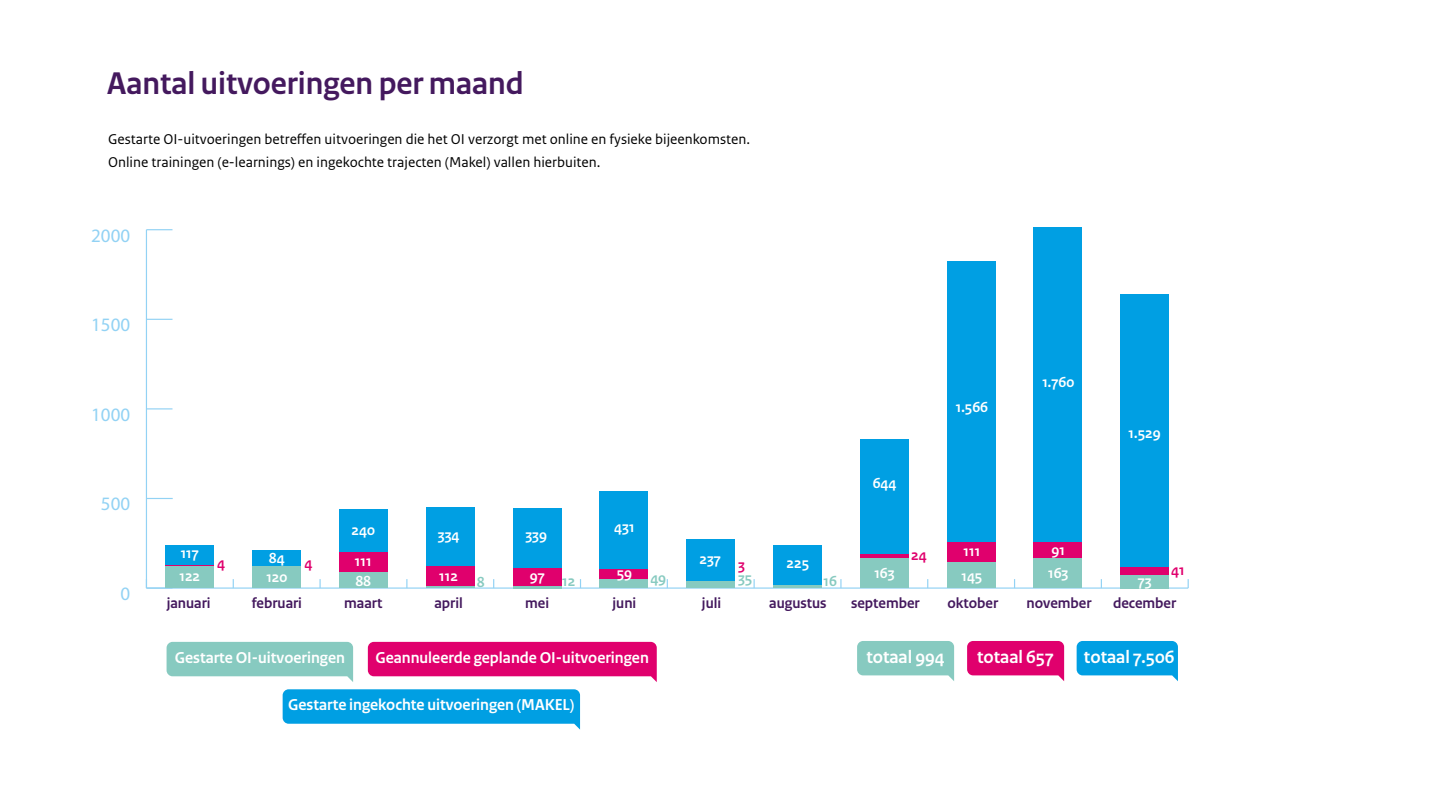
<style>
.page{position:relative;width:1441px;height:810px;background:#fff}
.page>*{position:absolute;margin:0;border:0;box-sizing:border-box;transform-origin:0 0}
.t1{font:700 33px "Rijksoverheid Sans Heading";color:#44195e}
.t2{font:19.05px "Myriad Pro";color:#92d2f4}
.t3{font:700 18.75px "Rijksoverheid Sans Heading";color:#fff}
.t4{font:700 16.65px "Rijksoverheid Sans Heading";color:#fff}
.t5{font:700 15.45px "Rijksoverheid Sans Heading";color:#44195e}
.t6{font:700 15.45px/23.1px "Rijksoverheid Sans Heading";color:#fff}
.t7{font:700 15.45px "Rijksoverheid Sans Heading";color:#87cac0}
.t8{font:700 15.45px "Rijksoverheid Sans Heading";color:#e0006d}
.t9{font:15px/22.5px "Rijksoverheid Sans Text";color:#000}
</style>
<div class="page">
<hr style="left:146px;top:587px;width:1041px;height:2px;background:#92d2f4">
<svg style="left:666px;top:579px;width:2px;height:9px"></svg>
<hr style="left:146px;top:230px;width:1px;height:358px;background:#92d2f4">
<svg style="left:147px;top:498px;width:26px;height:1px"></svg>
<svg style="left:147px;top:408px;width:25px;height:1px"></svg>
<svg style="left:147px;top:319px;width:25px;height:1px"></svg>
<svg style="left:146px;top:229px;width:26px;height:1px"></svg>
<div style="left:165px;top:545px;width:49px;height:21px;background:#009fe3"></div>
<div style="left:252px;top:551px;width:49px;height:15px;background:#009fe3"></div>
<div style="left:339px;top:509px;width:49px;height:43px;background:#009fe3"></div>
<div style="left:426px;top:507px;width:48px;height:60px;background:#009fe3"></div>
<div style="left:512px;top:508px;width:49px;height:61px;background:#009fe3"></div>
<div style="left:599px;top:492px;width:49px;height:77px;background:#009fe3"></div>
<div style="left:686px;top:539px;width:49px;height:42px;background:#009fe3"></div>
<div style="left:773px;top:545px;width:48px;height:40px;background:#009fe3"></div>
<div style="left:860px;top:439px;width:48px;height:116px;background:#009fe3"></div>
<div style="left:946px;top:262px;width:49px;height:280px;background:#009fe3"></div>
<div style="left:1033px;top:227px;width:49px;height:316px;background:#009fe3"></div>
<div style="left:1120px;top:294px;width:48px;height:274px;background:#009fe3"></div>
<hr style="left:252px;top:566px;width:49px;height:1px;background:#e0006d">
<div style="left:339px;top:552px;width:49px;height:20px;background:#e0006d"></div>
<div style="left:426px;top:567px;width:48px;height:20px;background:#e0006d"></div>
<div style="left:512px;top:569px;width:49px;height:17px;background:#e0006d"></div>
<div style="left:599px;top:569px;width:49px;height:10px;background:#e0006d"></div>
<hr style="left:686px;top:581px;width:49px;height:1px;background:#e0006d">
<svg style="left:860px;top:555px;width:48px;height:4px"></svg>
<div style="left:946px;top:542px;width:49px;height:20px;background:#e0006d"></div>
<div style="left:1033px;top:543px;width:49px;height:16px;background:#e0006d"></div>
<div style="left:1120px;top:568px;width:48px;height:7px;background:#e0006d"></div>
<div style="left:165px;top:566px;width:49px;height:22px;background:#87cac0"></div>
<div style="left:252px;top:567px;width:49px;height:21px;background:#87cac0"></div>
<div style="left:339px;top:572px;width:49px;height:16px;background:#87cac0"></div>
<hr style="left:426px;top:587px;width:48px;height:1px;background:#87cac0">
<hr style="left:512px;top:586px;width:49px;height:2px;background:#87cac0">
<div style="left:599px;top:579px;width:49px;height:9px;background:#87cac0"></div>
<div style="left:686px;top:582px;width:49px;height:6px;background:#87cac0"></div>
<hr style="left:773px;top:585px;width:48px;height:3px;background:#87cac0">
<div style="left:860px;top:559px;width:48px;height:29px;background:#87cac0"></div>
<div style="left:946px;top:562px;width:49px;height:26px;background:#87cac0"></div>
<div style="left:1033px;top:559px;width:49px;height:29px;background:#87cac0"></div>
<div style="left:1120px;top:575px;width:48px;height:13px;background:#87cac0"></div>
<svg style="left:166px;top:642px;width:187px;height:40px;background:#98d1c9"></svg>
<svg style="left:368px;top:642px;width:288px;height:40px;background:#e42481"></svg>
<svg style="left:282px;top:689px;width:298px;height:41px;background:#29aee7"></svg>
<svg style="left:967px;top:641px;width:97px;height:40px;background:#e42481"></svg>
<svg style="left:857px;top:641px;width:97px;height:40px;background:#98d1c8"></svg>
<svg style="left:1076px;top:641px;width:101px;height:40px;background:#25ade7"></svg>
<h1 class="t1" style="left:107px;top:65px;width:418px">Aantal uitvoeringen per maand</h1>
<p class="t9" style="left:108px;top:128px;width:643px">Gestarte OI-uitvoeringen betreffen uitvoeringen die het OI verzorgt met online en fysieke bijeenkomsten.<br>Online trainingen (e-learnings) en ingekochte trajecten (Makel) vallen hierbuiten.</p>
<p class="t2" style="left:91px;top:223px;width:40px">2000</p>
<p class="t2" style="left:91px;top:313px;width:40px">1500</p>
<p class="t2" style="left:91px;top:403px;width:40px">1000</p>
<p class="t2" style="left:101px;top:492px;width:31px">500</p>
<p class="t2" style="left:120px;top:582px;width:11px">0</p>
<p class="t6" style="left:181px;top:542px;width:20px">117</p>
<p class="t6" style="left:179px;top:564px;width:22px">122</p>
<p class="t6" style="left:351px;top:518px;width:25px">240</p>
<p class="t6" style="left:438px;top:524px;width:23px">334</p>
<p class="t6" style="left:525px;top:524px;width:23px">339</p>
<p class="t6" style="left:614px;top:516px;width:22px">431</p>
<p class="t6" style="left:269px;top:547px;width:17px">84</p>
<p class="t6" style="left:699px;top:548px;width:23px">237</p>
<p class="t6" style="left:786px;top:552px;width:24px">225</p>
<p class="t6" style="left:355px;top:549px;width:18px">111</p>
<p class="t8" style="left:217px;top:554px;width:9px">4</p>
<p class="t8" style="left:304px;top:554px;width:9px">4</p>
<p class="t8" style="left:738px;top:557px;width:8px">3</p>
<p class="t6" style="left:266px;top:566px;width:23px">120</p>
<p class="t6" style="left:355px;top:569px;width:17px">88</p>
<p class="t6" style="left:439px;top:564px;width:20px">112</p>
<p class="t6" style="left:529px;top:564px;width:16px">97</p>
<p class="t6" style="left:616px;top:562px;width:17px">59</p>
<p class="t7" style="left:476px;top:573px;width:9px">8</p>
<p class="t7" style="left:562px;top:572px;width:15px">12</p>
<p class="t7" style="left:650px;top:569px;width:17px">49</p>
<p class="t7" style="left:738px;top:569px;width:16px">35</p>
<p class="t7" style="left:823px;top:572px;width:15px">16</p>
<p class="t6" style="left:872px;top:472px;width:25px">644</p>
<p class="t8" style="left:911px;top:547px;width:17px">24</p>
<p class="t6" style="left:955px;top:395px;width:34px">1.566</p>
<p class="t6" style="left:963px;top:540px;width:18px">111</p>
<p class="t6" style="left:874px;top:562px;width:22px">163</p>
<p class="t6" style="left:961px;top:564px;width:23px">145</p>
<p class="t6" style="left:1042px;top:371px;width:33px">1.760</p>
<p class="t6" style="left:1047px;top:539px;width:22px">91<br>163</p>
<p class="t6" style="left:1128px;top:422px;width:34px">1.529</p>
<p class="t6" style="left:1137px;top:569px;width:15px">73</p>
<p class="t8" style="left:1171px;top:562px;width:15px">41</p>
<p class="t5" style="left:167px;top:594px;width:45px">januari</p>
<p class="t5" style="left:252px;top:594px;width:52px">februari</p>
<p class="t5" style="left:344px;top:594px;width:40px">maart</p>
<p class="t5" style="left:434px;top:594px;width:30px">april</p>
<p class="t5" style="left:525px;top:594px;width:25px">mei</p>
<p class="t5" style="left:612px;top:594px;width:25px">juni</p>
<p class="t5" style="left:702px;top:594px;width:21px">juli</p>
<p class="t5" style="left:769px;top:594px;width:59px">augustus</p>
<p class="t5" style="left:851px;top:594px;width:70px">september</p>
<p class="t5" style="left:947px;top:594px;width:52px">oktober</p>
<p class="t5" style="left:1026px;top:594px;width:66px">november</p>
<p class="t5" style="left:1112px;top:594px;width:65px">december</p>
<p class="t4" style="left:175px;top:648px;width:172px">Gestarte OI-uitvoeringen</p>
<p class="t4" style="left:375px;top:648px;width:275px">Geannuleerde geplande OI-uitvoeringen</p>
<p class="t4" style="left:288px;top:695px;width:287px">Gestarte ingekochte uitvoeringen (MAKEL)</p>
<p class="t3" style="left:866px;top:647px;width:80px">totaal 994</p>
<p class="t3" style="left:976px;top:647px;width:78px">totaal 657</p>
<p class="t3" style="left:1083px;top:647px;width:92px">totaal 7.506</p>
</div>
